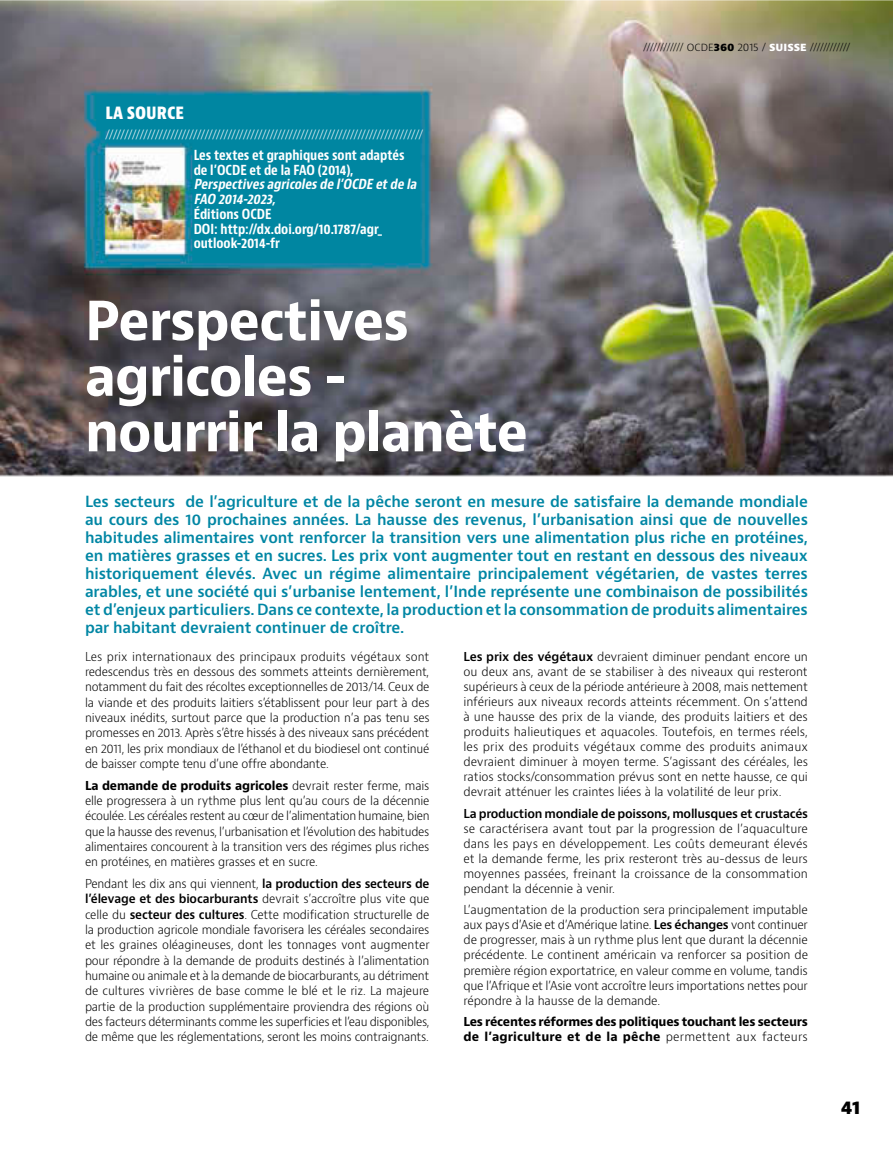
<style>
.page{position:relative;width:893px;height:1149px;background:#fff}
.page>*{position:absolute;margin:0;border:0;box-sizing:border-box;transform-origin:0 0}
.t1{font:700 52.5px/55.5px "Bernino Sans";letter-spacing:-.02em;color:#fff}
.t2{font:800 condensed 18px "Bernino Sans";color:#fff}
.t3{font:800 18px "Bernino Sans";color:#000}
.t4{font:600 15px/18px "Bernino Sans";letter-spacing:-.01em;color:#0086a4;text-align:justify}
.t5{font:700 condensed 13.5px/14.7px "Bernino Sans";color:#fff}
.t6{font:italic 700 condensed 13.5px/14.7px "Bernino Sans";color:#fff}
.t7{font:300 12.15px "Bernino Sans";color:#fff}
.t8{font:300 12px/15.3px "Bernino Sans";letter-spacing:-.02em;color:#000;text-align:justify}
.t9{font:700 12px/15px "Bernino Sans";letter-spacing:-.02em;color:#000}
.t10{font:600 12px "Bernino Sans";letter-spacing:-.02em;color:#000}
.t11{font:300 10.5px "Bernino Sans";color:#000}
.s1{font-weight:800}
.s2{font-weight:800;color:#fff}
.s3{font-weight:700}
.s4{font-weight:600}
.s5{font-weight:300}
</style>
<div class="page">
<img style="left:0;top:0;width:893px;height:477px">
<h2 class="t2" style="left:105px;top:101px;width:80px">LA SOURCE</h2>
<p class="t7" style="left:105px;top:126px;width:320px">///////////////////////////////////////////////////////////////////////////////////</p>
<p class="t5" style="left:194px;top:148px;width:212px">Les textes et graphiques sont adaptés de l’OCDE et de la FAO (2014),</p>
<p class="t6" style="left:194px;top:177px;width:227px">Perspectivesagricolesde l’OCDE etde la<br>FAO 2014-2023,</p>
<p class="t5" style="left:194px;top:207px;width:190px">Éditions OCDE<br>DOI: http://dx.doi.org/10.1787/agr_ outlook-2014-fr</p>
<h1 class="t1" style="left:85px;top:294px;width:445px">Perspectives agricoles - nourrir la planète</h1>
<p class="t11" style="left:643px;top:40px;width:209px">//////////// OCDE<span class="s1">360</span> 2015 / <span class="s2">SUISSE</span> ////////////</p>
<p class="t4" style="left:85px;top:493px;width:724px">Les secteurs de l’agriculture et de la pêche seront en mesure de satisfaire la demande mondiale au cours des 10 prochaines années. La hausse des revenus, l’urbanisation ainsi que de nouvelles habitudes alimentaires vont renforcer la transition vers une alimentation plus riche en protéines, en matières grasses et en sucres. Les prix vont augmenter tout en restant en dessous des niveaux historiquement élevés. Avec un régime alimentaire principalement végétarien, de vastes terres arables, et une société qui s’urbanise lentement, l’Inde représente une combinaison de possibilités et d’enjeux particuliers. Dans ce contexte, la production et la consommation de produits alimentaires par habitant devraient continuer de croître.</p>
<p class="t8" style="left:85px;top:648px;width:346px">Les prix internationaux des principaux produits végétaux sont redescendus très en dessous des sommets atteints dernièrement, notamment du fait des récoltes exceptionnelles de 2013/14. Ceux de la viande et des produits laitiers s’établissent pour leur part à des niveaux inédits, surtout parce que la production n’a pas tenu ses promesses en 2013. Après s’être hissés à des niveaux sans précédent en 2011, les prix mondiaux de l’éthanol et du biodiesel ont continué de baisser compte tenu d’une offre abondante.</p>
<p class="t8" style="left:85px;top:777px;width:346px"><span class="s3">La demande de produits agricoles</span> devrait rester ferme, mais elle progressera à un rythme plus lent qu’au cours de la décennie écoulée. Les céréales restent au cœur de l’alimentation humaine, bien que la hausse des revenus, l’urbanisation et l’évolution des habitudes alimentaires concourent à la transition vers des régimes plus riches en protéines, en matières grasses et en sucre.</p>
<p class="t8" style="left:85px;top:876px;width:346px">Pendant les dix ans qui viennent, <span class="s4">la production des secteurs de l’élevage et des biocarburants</span> devrait s’accroître plus vite que celle du <span class="s4">secteur des cultures</span>. Cette modification structurelle de la production agricole mondiale favorisera les céréales secondaires et les graines oléagineuses, dont les tonnages vont augmenter pour répondre à la demande de produits destinés à l’alimentation humaine ou animale et à la demande de biocarburants, au détriment de cultures vivrières de base comme le blé et le riz. La majeure partie de la production supplémentaire proviendra des régions où des facteurs déterminants comme les superficies et l’eau disponibles, de même que les réglementations, seront les moins contraignants.</p>
<p class="t8" style="left:463px;top:649px;width:346px"><span class="s4">Les prix des végétaux</span> devraient diminuer pendant encore un ou deux ans, avant de se stabiliser à des niveaux qui resteront supérieurs à ceux de la période antérieure à 2008, mais nettement inférieurs aux niveaux records atteints récemment. On s’attend à une hausse des prix de la viande, des produits laitiers et des produits halieutiques et aquacoles. Toutefois, en termes réels, les prix des produits végétaux comme des produits animaux devraient diminuer à moyen terme. S’agissant des céréales, les ratios stocks/consommation prévus sont en nette hausse, ce qui devrait atténuer les craintes liées à la volatilité de leur prix.</p>
<p class="t10" style="left:463px;top:805px;width:346px">La production mondiale de poissons, mollusques et crustacés</p>
<p class="t8" style="left:463px;top:820px;width:346px">se caractérisera avant tout par la progression de l’aquaculture dans les pays en développement. Les coûts demeurant élevés et la demande ferme, les prix resteront très au-dessus de leurs moyennes passées, freinant la croissance de la consommation pendant la décennie à venir.</p>
<p class="t8" style="left:463px;top:902px;width:346px">L’augmentation de la production sera principalement imputable aux pays d’Asie et d’Amérique latine. <span class="s4">Les échanges</span> vont continuer de progresser, mais à un rythme plus lent que durant la décennie précédente. Le continent américain va renforcer sa position de première région exportatrice, en valeur comme en volume, tandis que l’Afrique et l’Asie vont accroître leurs importations nettes pour répondre à la hausse de la demande.</p>
<p class="t9" style="left:463px;top:1014px;width:346px">Les récentes réformes des politiques touchant les secteurs de l’agriculture et de la pêche <span class="s5">permettent aux facteurs</span></p>
<h2 class="t3" style="left:841px;top:1094px;width:21px">41</h2>
</div>
